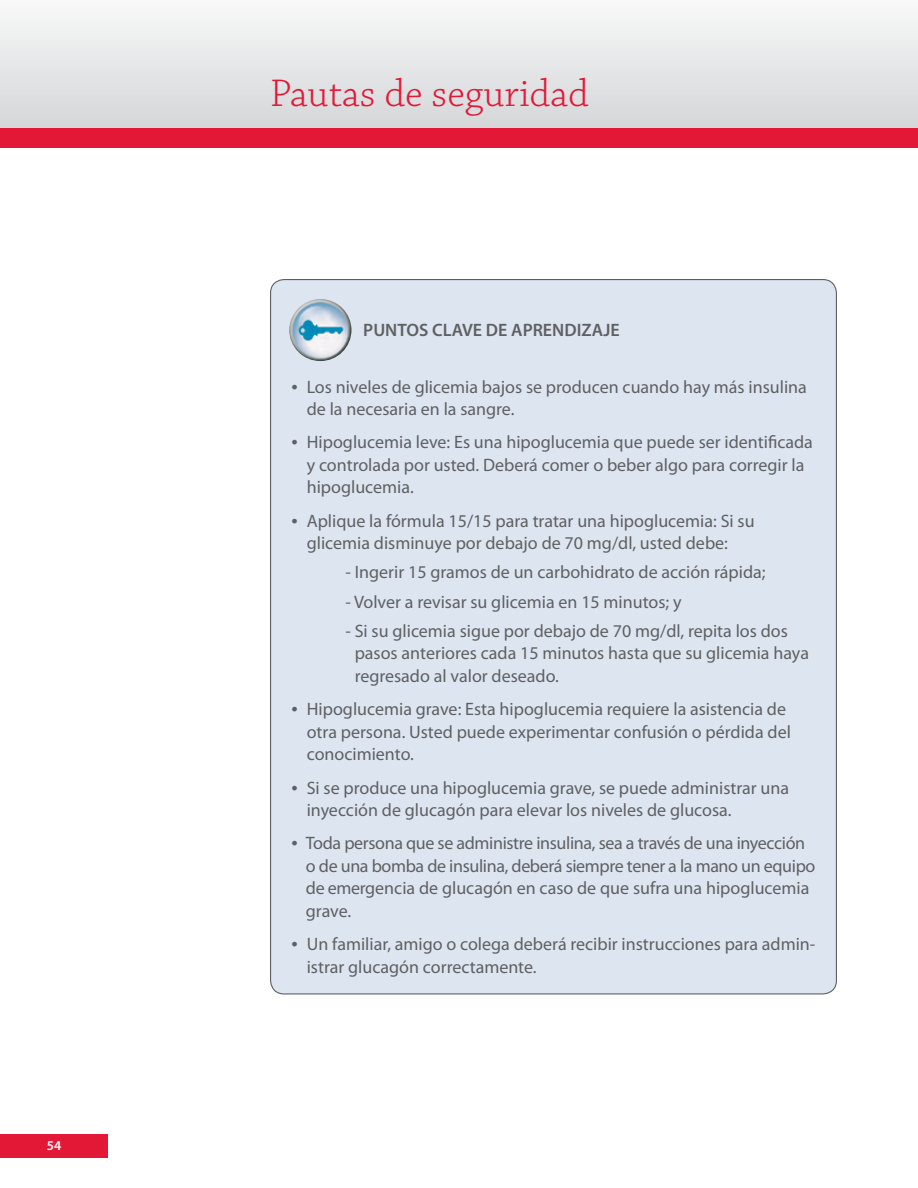
<style>
.page{position:relative;width:918px;height:1188px;background:#fff}
.page>*{position:absolute;margin:0;border:0;box-sizing:border-box;transform-origin:0 0}
.t1{font:300 40.5px "Chaparral Pro";color:#e31837}
.t2{font:18px/22.5px "Myriad Pro";color:#5f6062}
.t3{font:18px/22.5px "Myriad Pro";letter-spacing:-.02em;color:#5f6062}
.t4{font:600 18px "Myriad Pro";color:#5f6062}
.t5{font:600 13.5px "Myriad Pro";color:#fff}
.s1{font-size:22.5px}
</style>
<div class="page">
<div style="left:0;top:1134px;width:108px;height:24px;background:#e31837"></div>
<div style="left:271px;top:280px;width:565px;height:714px;background:#dde5f1;border-radius:14px"></div>
<img style="left:289px;top:299px;width:62px;height:62px;border-radius:31px">
<svg style="left:0;top:14px;width:918px;height:114px"></svg>
<div style="left:0;top:128px;width:918px;height:20px;background:#e31837"></div>
<p class="t5" style="left:47px;top:1137px;width:16px">54</p>
<h1 class="t1" style="left:270px;top:72px;width:320px">Pautas de seguridad</h1>
<p class="t4" style="left:363px;top:319px;width:258px">PUNTOS CLAVE DE APRENDIZAJE</p>
<p class="t2" style="left:307px;top:375px;width:502px;text-indent:-15px"><span class="s1">•</span> Los niveles de glicemia bajos se producen cuando hay más insulina de la necesaria en la sangre.</p>
<p class="t2" style="left:307px;top:431px;width:508px;text-indent:-15px"><span class="s1">•</span> Hipoglucemia leve: Es una hipoglucemia que puede ser identificada y controlada por usted. Deberá comer o beber algo para corregir la hipoglucemia.</p>
<p class="t2" style="left:307px;top:509px;width:449px;text-indent:-15px"><span class="s1">•</span> Aplique la fórmula 15/15 para tratar una hipoglucemia: Si su glicemia disminuye por debajo de 70 mg/dl, usted debe:</p>
<p class="t2" style="left:345px;top:561px;width:422px">- Ingerir 15 gramos de un carbohidrato de acción rápida;</p>
<p class="t2" style="left:345px;top:590px;width:338px">- Volver a revisar su glicemia en 15 minutos; y</p>
<p class="t2" style="left:355px;top:619px;width:456px;text-indent:-9px">- Si su glicemia sigue por debajo de 70 mg/dl, repita los dos pasos anteriores cada 15 minutos hasta que su glicemia haya regresado al valor deseado.</p>
<p class="t2" style="left:307px;top:698px;width:486px;text-indent:-15px"><span class="s1">•</span> Hipoglucemia grave: Esta hipoglucemia requiere la asistencia de otra persona. Usted puede experimentar confusión o pérdida del conocimiento.</p>
<p class="t2" style="left:307px;top:776px;width:484px;text-indent:-15px"><span class="s1">•</span> Si se produce una hipoglucemia grave, se puede administrar una inyección de glucagón para elevar los niveles de glucosa.</p>
<p class="t3" style="left:306px;top:832px;width:511px;text-indent:-15px"><span class="s1">•</span> Toda persona que se administre insulina, sea a través de una inyección o de una bomba de insulina, deberá siempre tener a la mano un equipo de emergencia de glucagón en caso de que sufra una hipoglucemia grave.</p>
<p class="t2" style="left:307px;top:933px;width:510px;text-indent:-15px"><span class="s1">•</span> Un familiar, amigo o colega deberá recibir instrucciones para admin&shy;istrar glucagón correctamente.</p>
</div>
